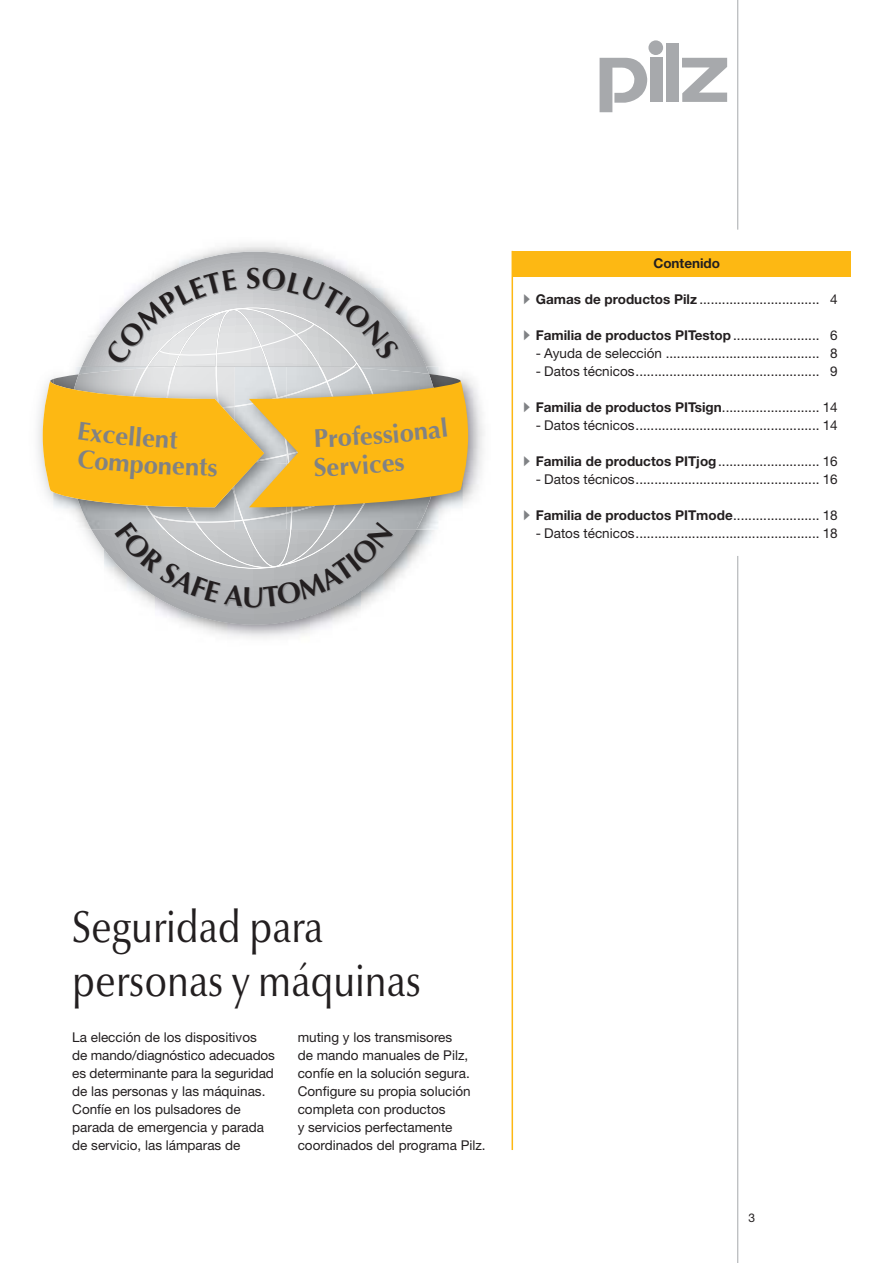
<style>
.page{position:relative;width:893px;height:1263px;background:#fff}
.page>*{position:absolute;margin:0;border:0;box-sizing:border-box;transform-origin:0 0}
.t1{font:45px/54px "Optima Nova LT Pro";color:#231f20;scale:.85 1}
.t2{font:700 28.8px "Optima";color:#231f20}
.t3{font:13.5px/18px "Helvetica Neue LT Pro";color:#231f20}
.t4{font:700 13.5px "Helvetica Neue LT Pro";color:#231f20}
.t5{font:12px "Helvetica Neue LT Pro";color:#231f20}
.s1{color:#808285}
.s2{font-weight:700}
.s3{font-weight:400;color:#808285}
.s4{font-weight:400}
</style>
<div class="page">
<div style="left:512px;top:251px;width:338px;height:25px;background:#fdb813"></div>
<svg style="left:155px;top:252px;width:209px;height:373px"></svg>
<img style="left:468px;top:378px;width:16px;height:123px">
<hr style="left:512px;top:251px;width:1px;height:899px;background:#fdb813">
<svg style="left:600px;top:58px;width:47px;height:54px"></svg>
<div style="left:650px;top:58px;width:12px;height:44px;background:#a7a9ac"></div>
<div style="left:648px;top:40px;width:15px;height:15px;background:#a7a9ac;border-radius:50%"></div>
<div style="left:666px;top:44px;width:12px;height:58px;background:#a7a9ac"></div>
<svg style="left:682px;top:58px;width:45px;height:44px"></svg>
<hr style="left:737px;top:0;width:1px;height:230px;background:#a7a9ac">
<hr style="left:737px;top:556px;width:1px;height:706px;background:#a7a9ac">
<svg style="left:43px;top:268px;width:425px;height:339px"></svg>
<h2 class="t2" style="left:246px;top:261px;width:16px">S</h2>
<p class="t4" style="left:653px;top:258px;width:68px">Contenido</p>
<p class="t3" style="left:523px;top:291px;width:316px"><span class="s1">•</span> <span class="s2">Gamas de productos Pilz</span> ................................ 4</p>
<p class="t4" style="left:523px;top:330px;width:316px"><span class="s3">•</span> Familia de productos PITestop <span class="s4">....................... 6</span></p>
<p class="t3" style="left:536px;top:345px;width:303px">- Ayuda de selección ......................................... 8</p>
<p class="t3" style="left:536px;top:363px;width:303px">- Datos técnicos ................................................. 9</p>
<p class="t3" style="left:523px;top:399px;width:316px"><span class="s1">•</span> <span class="s2">Familia de productos PITsign</span>.......................... 14</p>
<p class="t3" style="left:536px;top:417px;width:303px">- Datos técnicos ................................................. 14</p>
<p class="t3" style="left:523px;top:453px;width:316px"><span class="s1">•</span> <span class="s2">Familia de productos PITjog</span> ........................... 16</p>
<p class="t3" style="left:536px;top:471px;width:303px">- Datos técnicos ................................................. 16</p>
<p class="t4" style="left:523px;top:510px;width:316px"><span class="s3">•</span> Familia de productos PITmode <span class="s4">....................... 18</span></p>
<p class="t3" style="left:536px;top:525px;width:303px">- Datos técnicos ................................................. 18</p>
<h1 class="t1" style="left:72px;top:904px;width:412px">Seguridad para personas y máquinas</h1>
<p class="t3" style="left:72px;top:1029px;width:204px">La elección de los dispositivos de mando/diagnóstico adecuados es determinante para la seguridad de las personas y las máquinas.<br>Confíe en los pulsadores de parada de emergencia y parada de servicio, las lámparas de</p>
<p class="t3" style="left:298px;top:1029px;width:190px">muting y los transmisores<br>de mando manuales de Pilz, confíe en la solución segura.<br>Configure su propia solución completa con productos<br>y servicios perfectamente coordinados del programa Pilz.</p>
<p class="t5" style="left:748px;top:1213px;width:8px">3</p>
</div>
